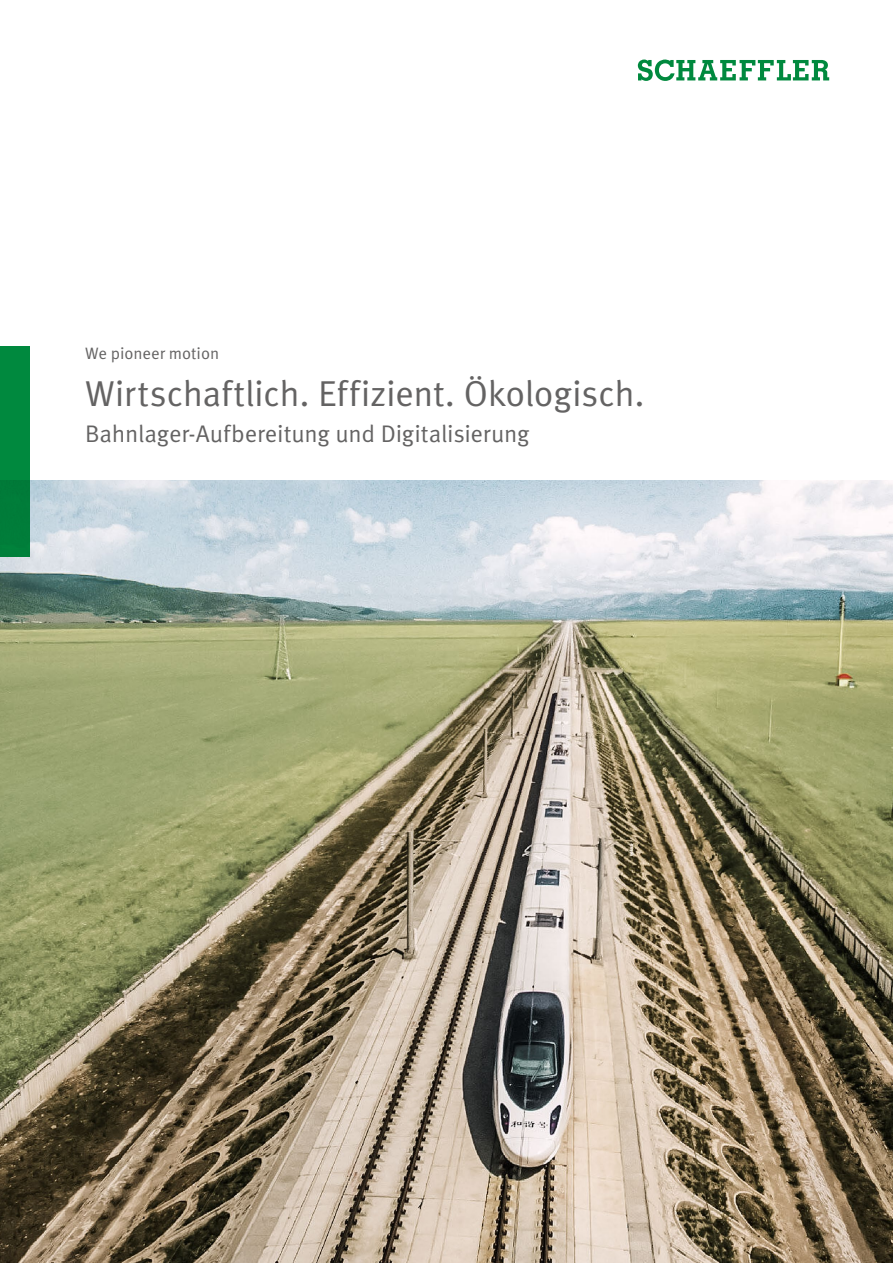
<style>
.page{position:relative;width:893px;height:1263px;background:#fff}
.page>*{position:absolute;margin:0;border:0;box-sizing:border-box;transform-origin:0 0}
.t1{font:36px "Schaeffler Meta";letter-spacing:-.01em;color:#646363}
.t2{font:24px "Schaeffler Meta";letter-spacing:-.01em;color:#646363}
.t3{font:16.5px "Schaeffler Meta";letter-spacing:-.005em;color:#646363}
</style>
<div class="page">
<img style="left:0;top:480px;width:893px;height:783px">
<svg style="left:638px;top:60px;width:191px;height:21px"></svg>
<div style="left:0;top:347px;width:30px;height:210px;background:linear-gradient(to right,#00853c,#00853c)"></div>
<p class="t3" style="left:85px;top:343px;width:136px">We pioneer motion</p>
<h1 class="t1" style="left:85px;top:372px;width:561px">Wirtschaftlich. Effizient. Ökologisch.</h1>
<p class="t2" style="left:85px;top:419px;width:446px">Bahnlager-Aufbereitung und Digitalisierung</p>
</div>
